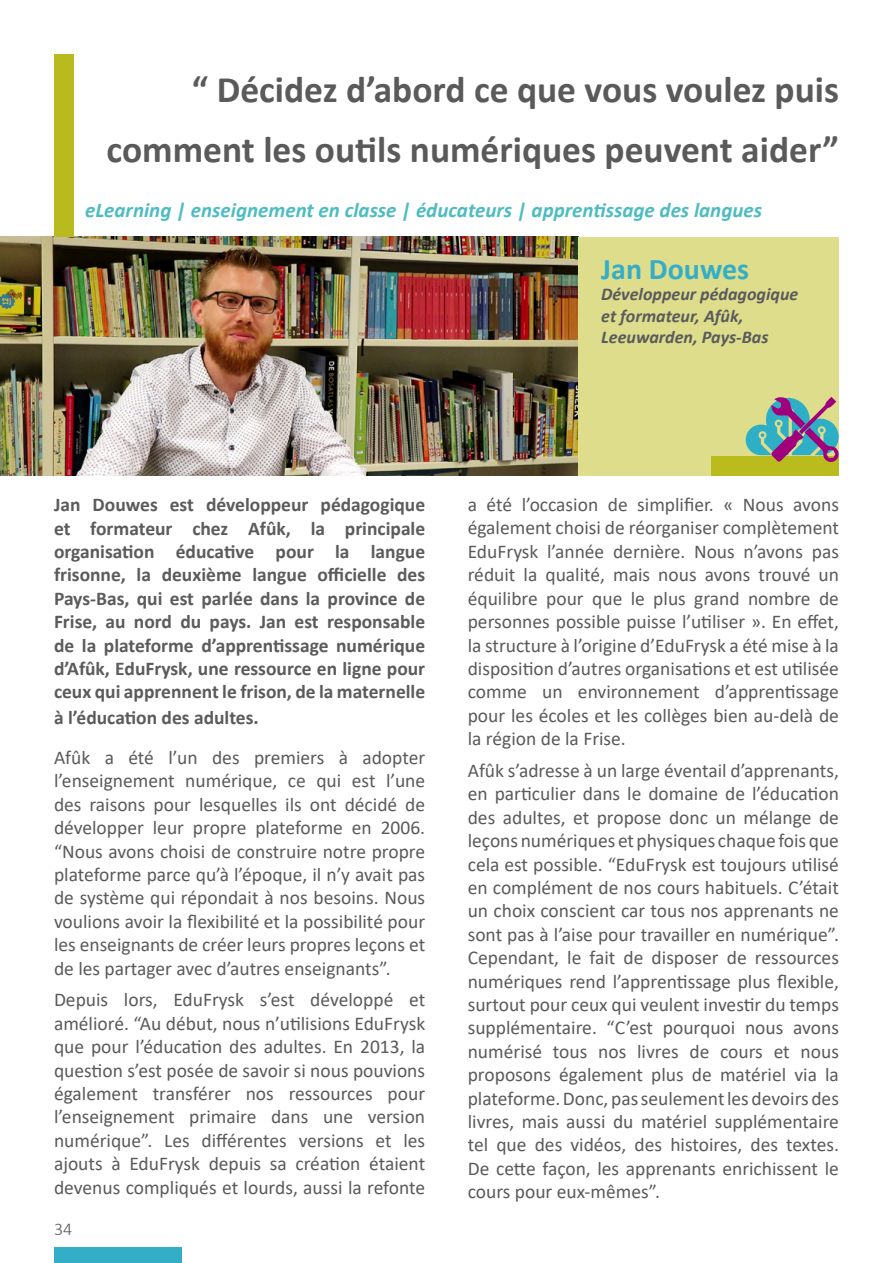
<style>
.page{position:relative;width:893px;height:1263px;background:#fff}
.page>*{position:absolute;margin:0;border:0;box-sizing:border-box;transform-origin:0 0}
.t1{font:700 37.5px/60px "Calibri";color:#5a5a5b;text-align:right}
.t2{font:700 30px "Calibri";color:#34adc6}
.t3{font:italic 700 21px "Calibri";color:#4dbcc2}
.t4{font:19.5px/23.4px "Calibri";color:#5a5a5b;text-align:justify}
.t5{font:700 19.5px/23.4px "Calibri";color:#5b5a5c;text-align:justify}
.t6{font:italic 700 18px/21.6px "Calibri";color:#5b5a5c}
.t7{font:300 18px "Calibri";color:#5a5a5b}
</style>
<div class="page">
<div style="left:54px;top:1247px;width:128px;height:16px;background:#34adc6"></div>
<img style="left:0;top:237px;width:578px;height:238px">
<div style="left:54px;top:54px;width:19px;height:183px;background:#b9ba1d"></div>
<div style="left:578px;top:237px;width:261px;height:238px;background:#dddd8c"></div>
<div style="left:711px;top:456px;width:128px;height:19px;background:#babb1c"></div>
<svg style="left:746px;top:397px;width:93px;height:65px"></svg>
<h1 class="t1" style="left:107px;top:59px;width:734px">“ Décidez d’abord ce que vous voulez puis comment les outils numériques peuvent aider”</h1>
<p class="t3" style="left:85px;top:195px;width:678px">eLearning | enseignement en classe | éducateurs | apprentissage des langues</p>
<h2 class="t2" style="left:601px;top:247px;width:149px">Jan Douwes</h2>
<p class="t6" style="left:601px;top:283px;width:199px">Développeur pédagogique et formateur, Afûk,<br>Leeuwarden, Pays-Bas</p>
<p class="t5" style="left:54px;top:493px;width:373px">Jan Douwes est développeur pédagogique et formateur chez Afûk, la principale organisation éducative pour la langue frisonne, la deuxième langue officielle des Pays-Bas, qui est parlée dans la province de Frise, au nord du pays. Jan est responsable de la plateforme d’apprentissage numérique d’Afûk, EduFrysk, une ressource en ligne pour ceux qui apprennent le frison, de la maternelle</p>
<p class="t5" style="left:54px;top:705px;width:206px">à l’éducation des adultes.</p>
<p class="t4" style="left:54px;top:745px;width:373px">Afûk a été l’un des premiers à adopter l’enseignement numérique, ce qui est l’une des raisons pour lesquelles ils ont décidé de développer leur propre plateforme en 2006. “Nous avons choisi de construire notre propre plateforme parce qu’à l’époque, il n’y avait pas de système qui répondait à nos besoins. Nous voulions avoir la flexibilité et la possibilité pour les enseignants de créer leurs propres leçons et de les partager avec d’autres enseignants”.</p>
<p class="t4" style="left:54px;top:988px;width:373px">Depuis lors, EduFrysk s’est développé et amélioré. “Au début, nous n’utilisions EduFrysk que pour l’éducation des adultes. En 2013, la question s’est posée de savoir si nous pouvions également transférer nos ressources pour l’enseignement primaire dans une version numérique”. Les différentes versions et les ajouts à EduFrysk depuis sa création étaient devenus compliqués et lourds, aussi la refonte</p>
<p class="t7" style="left:54px;top:1218px;width:20px">34</p>
<p class="t4" style="left:468px;top:492px;width:373px">a été l’occasion de simplifier. « Nous avons également choisi de réorganiser complètement EduFrysk l’année dernière. Nous n’avons pas réduit la qualité, mais nous avons trouvé un équilibre pour que le plus grand nombre de personnes possible puisse l’utiliser ». En effet, la structure à l’origine d’EduFrysk a été mise à la disposition d’autres organisations et est utilisée comme un environnement d’apprentissage pour les écoles et les collèges bien au-delà de la région de la Frise.</p>
<p class="t4" style="left:468px;top:758px;width:373px">Afûk s’adresse à un large éventail d’apprenants, en particulier dans le domaine de l’éducation des adultes, et propose donc un mélange de leçons numériques et physiques chaque fois que cela est possible. “EduFrysk est toujours utilisé en complément de nos cours habituels. C’était un choix conscient car tous nos apprenants ne sont pas à l’aise pour travailler en numérique”.<br>Cependant, le fait de disposer de ressources numériques rend l’apprentissage plus flexible, surtout pour ceux qui veulent investir du temps supplémentaire. “C’est pourquoi nous avons numérisé tous nos livres de cours et nous proposons également plus de matériel via la plateforme. Donc, pas seulement les devoirs des livres, mais aussi du matériel supplémentaire tel que des vidéos, des histoires, des textes.<br>De cette façon, les apprenants enrichissent le cours pour eux-mêmes”.</p>
</div>
